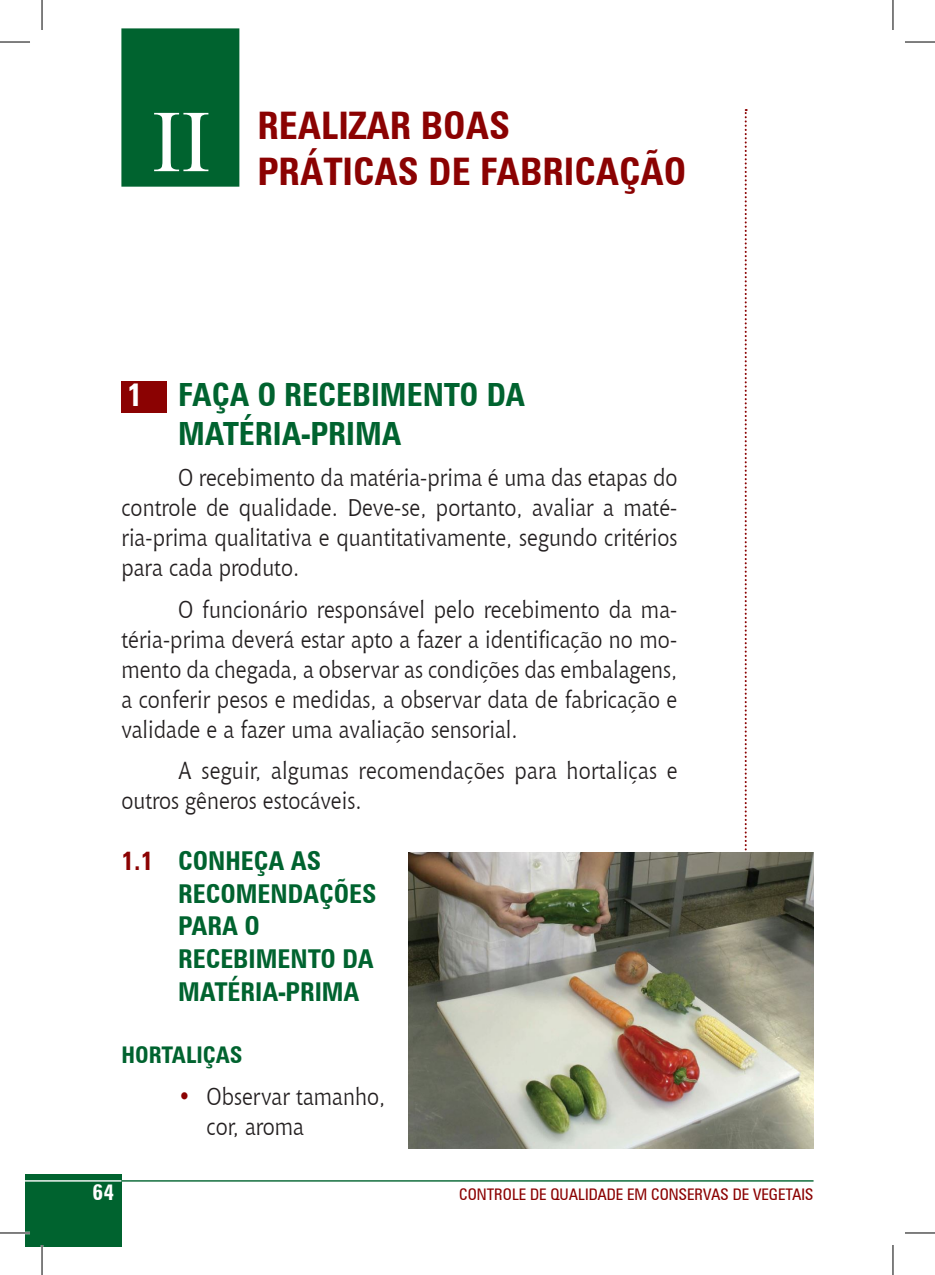
<style>
.page{position:relative;width:935px;height:1275px;background:#fff}
.page>*{position:absolute;margin:0;border:0;box-sizing:border-box;transform-origin:0 0}
.t1{font:88px "Times New Roman";color:#fff}
.t2{font:700 condensed 38px/45.6px "Zurich BT";color:#8b0202}
.t3{font:700 condensed 32px "Zurich BT";color:#00632f}
.t4{font:700 condensed 26px "Zurich BT";color:#00632f}
.t5{font:24px/30px "Chianti BT";color:#231f20;text-align:justify;scale:.9 1}
.t6{font:700 condensed 23px "Zurich BT";color:#00632f}
.t7{font:700 condensed 22px "Zurich BT";color:#fff}
.t8{font:condensed 16px "Zurich BT";color:#8b0202}
.s1{color:#fff}
.s2{color:#8b0202}
</style>
<div class="page">
<hr style="left:121px;top:1180px;width:692px;height:1px;background:#00632f">
<svg style="left:744px;top:109px;width:2px;height:1040px"></svg>
<div style="left:25px;top:1174px;width:96px;height:72px;background:#00632f"></div>
<hr style="left:25px;top:1180px;width:96px;height:1px;background:#fff">
<div style="left:121px;top:381px;width:46px;height:31px;background:#8b0202"></div>
<div style="left:121px;top:28px;width:118px;height:159px;background:#00632f;border:2px solid #00632f"></div>
<img style="left:408px;top:852px;width:405px;height:296px">
<hr style="left:0;top:1231px;width:30px;height:3px;background:#fff">
<hr style="left:41px;top:1245px;width:2px;height:30px;background:#fff">
<hr style="left:0;top:42px;width:30px;height:1px;background:#000">
<hr style="left:904px;top:42px;width:30px;height:1px;background:#000">
<hr style="left:0;top:1232px;width:30px;height:1px;background:#000">
<hr style="left:904px;top:1232px;width:30px;height:1px;background:#000">
<hr style="left:42px;top:0;width:1px;height:30px;background:#000">
<hr style="left:42px;top:1245px;width:1px;height:30px;background:#000">
<hr style="left:892px;top:0;width:1px;height:30px;background:#000">
<hr style="left:892px;top:1245px;width:1px;height:30px;background:#000">
<h1 class="t1" style="left:152px;top:83px;width:60px">II</h1>
<h2 class="t2" style="left:257px;top:102px;width:430px">REALIZAR BOAS<br>PRÁTICAS DE FABRICAÇÃO</h2>
<h3 class="t3" style="left:127px;top:375px;width:85px"><span class="s1">1</span> FAÇA</h3>
<h3 class="t3" style="left:257px;top:375px;width:46px">O RECEBIMENTO</h3>
<h3 class="t3" style="left:486px;top:375px;width:20px">DA</h3>
<h3 class="t3" style="left:178px;top:414px;width:19px">MATÉRIA</h3>
<h3 class="t3" style="left:301px;top:414px;width:28px">-PRIMA</h3>
<p class="t5" style="left:121px;top:462px;width:619px;text-indent:57px">O recebimento da matéria-prima é uma das etapas do controle de qualidade. Deve-se, portanto, avaliar a maté&shy;ria-prima qualitativa e quantitativamente, segundo critérios para cada produto.</p>
<p class="t5" style="left:121px;top:593px;width:619px;text-indent:57px">O funcionário responsável pelo recebimento da ma&shy;téria-prima deverá estar apto a fazer a identificação no mo&shy;mento da chegada, a observar as condições das embalagens, a conferir pesos e medidas, a observar data de fabricação e validade e a fazer uma avaliação sensorial.</p>
<p class="t5" style="left:121px;top:754px;width:619px;text-indent:57px">A seguir, algumas recomendações para hortaliças e outros gêneros estocáveis.</p>
<p class="t4" style="left:121px;top:845px;width:88px"><span class="s2">1.1</span> CONHEÇA</p>
<p class="t4" style="left:291px;top:845px;width:16px">AS</p>
<p class="t4" style="left:178px;top:878px;width:17px">RECOMENDAÇ</p>
<p class="t4" style="left:334px;top:878px;width:29px">ÕES</p>
<p class="t4" style="left:178px;top:910px;width:16px">PARA</p>
<p class="t4" style="left:244px;top:910px;width:14px">O</p>
<p class="t4" style="left:178px;top:943px;width:16px">RECEBIMENTO</p>
<p class="t4" style="left:342px;top:943px;width:16px">DA</p>
<p class="t4" style="left:178px;top:975px;width:16px">MATÉRIA</p>
<p class="t4" style="left:278px;top:975px;width:23px">-PRIMA</p>
<p class="t6" style="left:121px;top:1041px;width:27px">HORTALIÇAS</p>
<p class="t5" style="left:206px;top:1080px;width:200px;text-indent:-28px"><span class="s2">•</span> Observar tamanho, cor, aroma</p>
<p class="t7" style="left:92px;top:1179px;width:23px">64</p>
<p class="t8" style="left:459px;top:1184px;width:356px">CONTROLE DE QUALIDADE EM CONSERVAS DE VEGETAIS</p>
</div>
